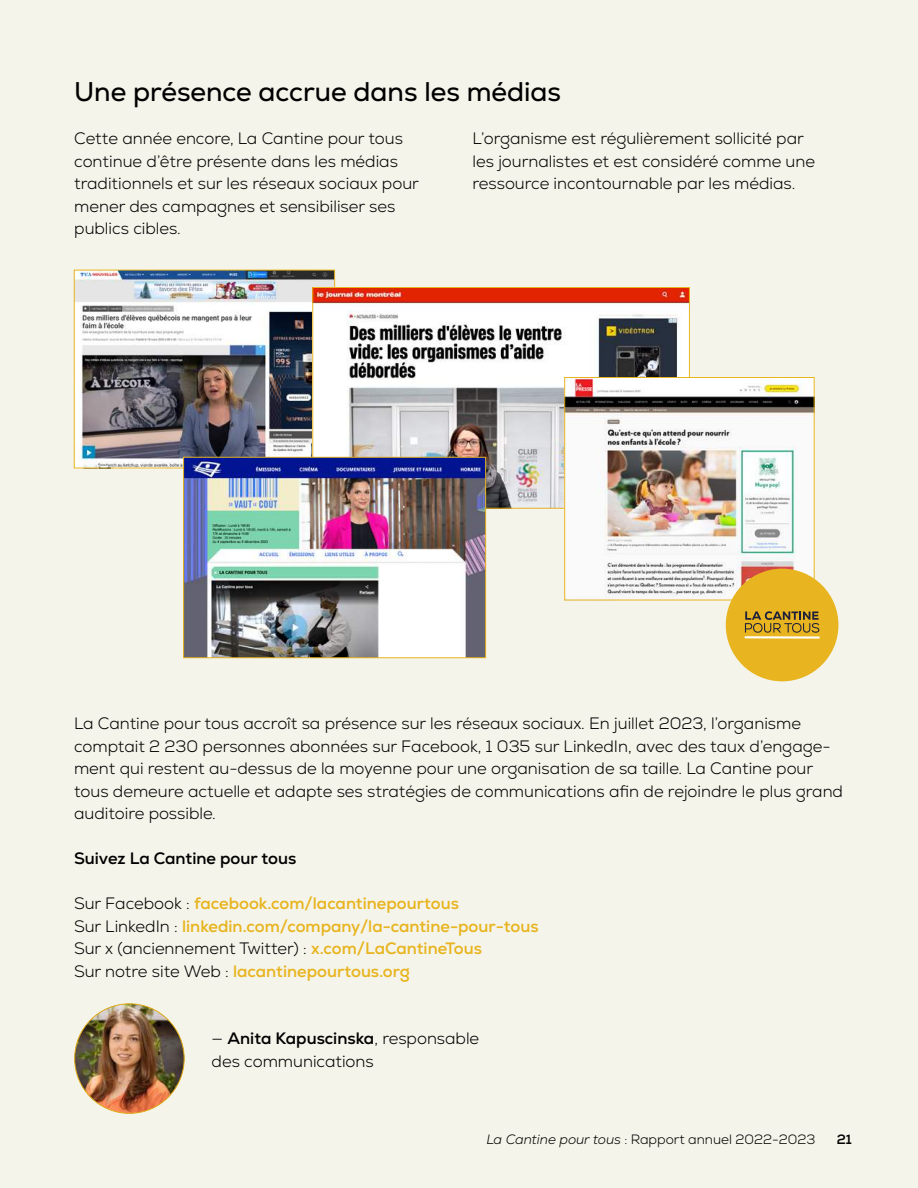
<style>
.page{position:relative;width:918px;height:1188px;background:#f4f4ea}
.page>*{position:absolute;margin:0;border:0;box-sizing:border-box;transform-origin:0 0}
.t1{font:27px "Nexa";color:#000}
.t2{font:300 16.5px/22.5px "Nexa";color:#000}
.t3{font:700 16.5px/22.5px "Nexa";color:#e8b41f}
.t4{font:700 16.5px "Nexa";color:#000}
.t5{font:300 13.5px "Nexa";color:#000}
.t6{font:700 13.5px "Nexa";color:#000}
.s1{font-weight:300;color:#000}
.s2{font-weight:700}
.s3{font-style:italic}
</style>
<div class="page">
<img style="left:76px;top:272px;width:257px;height:194px">
<div style="left:74px;top:270px;width:261px;height:198px;border:1px solid #e8b41f"></div>
<img style="left:314px;top:289px;width:374px;height:218px">
<img style="left:185px;top:459px;width:299px;height:197px">
<div style="left:183px;top:457px;width:303px;height:201px;border:1px solid #e8b41f"></div>
<img style="left:75px;top:1004px;width:109px;height:109px;border-radius:55px">
<img style="left:566px;top:379px;width:247px;height:219px">
<div style="left:564px;top:377px;width:251px;height:223px;border:1px solid #e8b41f"></div>
<div style="left:726px;top:569px;width:112px;height:112px;background:#e8b41f;border-radius:50%"></div>
<svg style="left:745px;top:611px;width:74px;height:22px"></svg>
<hr style="left:745px;top:636px;width:75px;height:3px;background:#fff">
<h1 class="t1" style="left:74px;top:81px;width:488px">Une présence accrue dans les médias</h1>
<p class="t2" style="left:473px;top:128px;width:344px">L’organisme est régulièrement sollicité par les journalistes et est considéré comme une ressource incontournable par les médias.</p>
<p class="t2" style="left:74px;top:128px;width:346px">Cette année encore, La Cantine pour tous continue d’être présente dans les médias traditionnels et sur les réseaux sociaux pour mener des campagnes et sensibiliser ses publics cibles.</p>
<p class="t2" style="left:74px;top:713px;width:770px">La Cantine pour tous accroît sa présence sur les réseaux sociaux. En juillet 2023, l’organisme comptait 2 230 personnes abonnées sur Facebook, 1 035 sur LinkedIn, avec des taux d’engage&shy;ment qui restent au-dessus de la moyenne pour une organisation de sa taille. La Cantine pour tous demeure actuelle et adapte ses stratégies de communications afin de rejoindre le plus grand auditoire possible.</p>
<p class="t4" style="left:74px;top:849px;width:224px">Suivez La Cantine pour tous</p>
<p class="t3" style="left:74px;top:893px;width:466px"><span class="s1">Sur Facebook :</span> facebook.com/lacantinepourtous<br><span class="s1">Sur LinkedIn :</span> linkedin.com/company/la-cantine-pour-tous <span class="s1">Sur x (anciennement Twitter) :</span> x.com/LaCantineTous<br><span class="s1">Sur notre site Web :</span> lacantinepourtous.org</p>
<p class="t2" style="left:212px;top:1028px;width:269px">— <span class="s2">Anita Kapuscinska</span>, responsable des communications</p>
<p class="t5" style="left:486px;top:1132px;width:331px"><span class="s3">La Cantine pour tous</span> : Rapport annuel 2022-2023</p>
<p class="t6" style="left:837px;top:1132px;width:17px">21</p>
</div>
